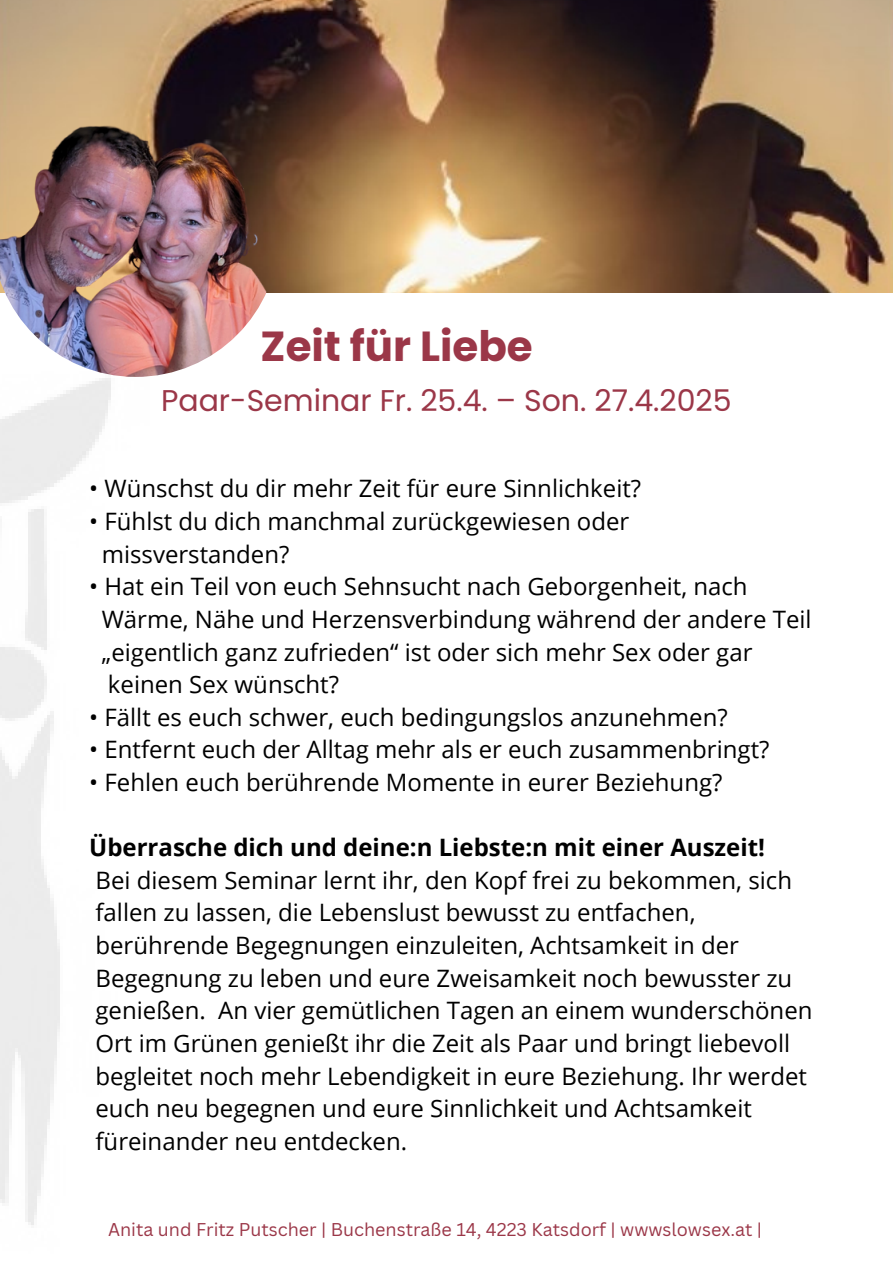
<style>
.page{position:relative;width:893px;height:1264px;background:#fff}
.page>*{position:absolute;margin:0;border:0;box-sizing:border-box;transform-origin:0 0}
.t1{font:700 42px "Poppins";color:#9b3748}
.t2{font:30px "Poppins";color:#9b3748}
.t3{font:24px "Open Sans";color:#000}
.t4{font:700 24px "Open Sans";color:#000}
.t5{font:18px "Canva Sans";color:#9b3748}
</style>
<div class="page">
<img style="left:0;top:0;width:892px;height:293px">
<img style="left:0;top:90px;width:279px;height:287px">
<p class="t1" style="left:260px;top:317px;width:273px">Zeit für Liebe</p>
<p class="t2" style="left:161px;top:379px;width:572px">Paar-Seminar Fr. 25.4. – Son. 27.4.2025</p>
<p class="t3" style="left:89px;top:472px;width:553px">• Wünschst du dir mehr Zeit für eure Sinnlichkeit?</p>
<p class="t3" style="left:89px;top:504px;width:541px">• Fühlst du dich manchmal zurückgewiesen oder</p>
<p class="t3" style="left:102px;top:537px;width:189px">missverstanden?</p>
<p class="t3" style="left:89px;top:569px;width:659px">• Hat ein Teil von euch Sehnsucht nach Geborgenheit, nach</p>
<p class="t3" style="left:102px;top:602px;width:711px">Wärme, Nähe und Herzensverbindung während der andere Teil</p>
<p class="t3" style="left:102px;top:635px;width:652px">„eigentlich ganz zufrieden“ ist oder sich mehr Sex oder gar</p>
<p class="t3" style="left:108px;top:667px;width:232px">keinen Sex wünscht?</p>
<p class="t3" style="left:89px;top:700px;width:640px">• Fällt es euch schwer, euch bedingungslos anzunehmen?</p>
<p class="t3" style="left:89px;top:732px;width:681px">• Entfernt euch der Alltag mehr als er euch zusammenbringt?</p>
<p class="t3" style="left:89px;top:765px;width:634px">• Fehlen euch berührende Momente in eurer Beziehung?</p>
<p class="t4" style="left:89px;top:830px;width:677px">Überrasche dich und deine:n Liebste:n mit einer Auszeit!</p>
<p class="t3" style="left:95px;top:863px;width:698px">Bei diesem Seminar lernt ihr, den Kopf frei zu bekommen, sich</p>
<p class="t3" style="left:95px;top:895px;width:601px">fallen zu lassen, die Lebenslust bewusst zu entfachen,</p>
<p class="t3" style="left:95px;top:928px;width:645px">berührende Begegnungen einzuleiten, Achtsamkeit in der</p>
<p class="t3" style="left:95px;top:961px;width:698px">Begegnung zu leben und eure Zweisamkeit noch bewusster zu</p>
<p class="t3" style="left:95px;top:993px;width:718px">genießen. An vier gemütlichen Tagen an einem wunderschönen</p>
<p class="t3" style="left:95px;top:1026px;width:696px">Ort im Grünen genießt ihr die Zeit als Paar und bringt liebevoll</p>
<p class="t3" style="left:95px;top:1058px;width:713px">begleitet noch mehr Lebendigkeit in eure Beziehung. Ihr werdet</p>
<p class="t3" style="left:95px;top:1091px;width:658px">euch neu begegnen und eure Sinnlichkeit und Achtsamkeit</p>
<p class="t3" style="left:95px;top:1124px;width:313px">füreinander neu entdecken.</p>
<p class="t5" style="left:108px;top:1216px;width:655px">Anita und Fritz Putscher | Buchenstraße 14, 4223 Katsdorf | wwwslowsex.at |</p>
</div>
